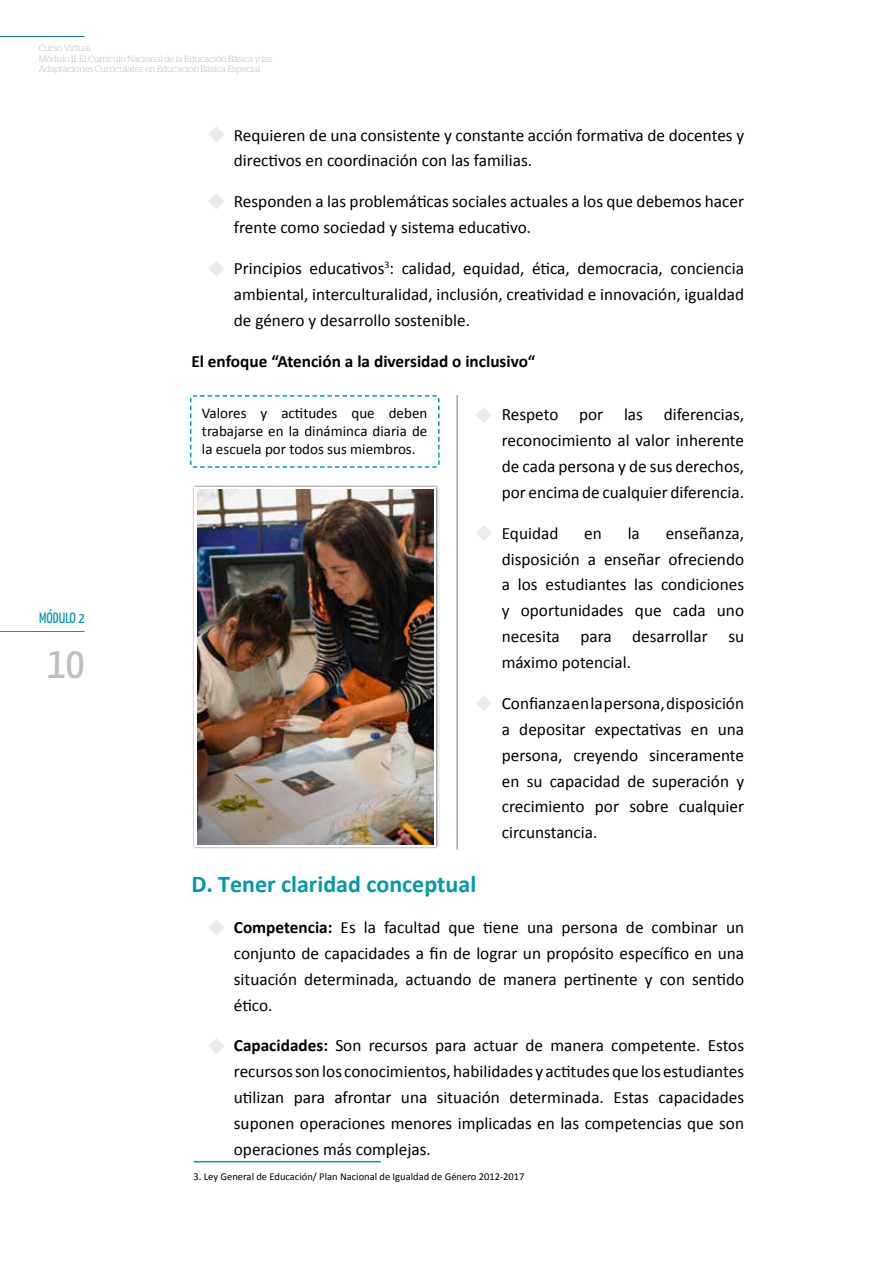
<style>
.page{position:relative;width:893px;height:1263px;background:#fff}
.page>*{position:absolute;margin:0;border:0;box-sizing:border-box;transform-origin:0 0}
.t1{font:45px "Yanone Kaffeesatz";color:#bcbec0}
.t2{font:700 24px "Calibri";color:#009aa8}
.t3{font:17.25px/25.8px "Calibri";color:#000;text-align:justify}
.t4{font:700 17.25px "Calibri";color:#000}
.t5{font:15px/18px "Calibri";color:#000;text-align:justify}
.t6{font:15px "Yanone Kaffeesatz";color:#009aa8}
.t7{font:10.5px "Calibri";color:#000}
.t8{font:300 9px/10.5px "Stag";color:#bcbec0}
.s1{font-weight:700}
</style>
<div class="page">
<hr style="left:0;top:631px;width:85px;height:1px;background:#009aa8">
<hr style="left:0;top:36px;width:85px;height:1px;background:#1c75bc">
<svg style="left:209px;top:127px;width:15px;height:15px"></svg>
<svg style="left:209px;top:194px;width:15px;height:15px"></svg>
<svg style="left:209px;top:261px;width:15px;height:15px"></svg>
<svg style="left:476px;top:407px;width:15px;height:16px"></svg>
<svg style="left:476px;top:525px;width:15px;height:15px"></svg>
<svg style="left:476px;top:696px;width:16px;height:15px"></svg>
<img style="left:193px;top:485px;width:247px;height:364px">
<div style="left:194px;top:487px;width:242px;height:359px;background:linear-gradient(to bottom,#fff,#fff)"></div>
<img style="left:197px;top:489px;width:237px;height:355px">
<svg style="left:189px;top:395px;width:251px;height:73px"></svg>
<hr style="left:457px;top:395px;width:1px;height:455px;background:#58595b">
<hr style="left:194px;top:1161px;width:187px;height:1px;background:#009aa8">
<svg style="left:209px;top:920px;width:15px;height:15px"></svg>
<svg style="left:209px;top:1038px;width:15px;height:16px"></svg>
<p class="t8" style="left:39px;top:43px;width:235px">Curso Virtual<br>Módulo II: El Currículo Nacional de la Educación Básica y las<br>Adaptaciones Curriculates en Educación Básica Especial</p>
<p class="t6" style="left:39px;top:608px;width:47px">MÓDULO 2</p>
<h1 class="t1" style="left:47px;top:635px;width:39px">10</h1>
<p class="t3" style="left:234px;top:121px;width:512px">Requieren de una consistente y constante acción formativa de docentes y directivos en coordinación con las familias.</p>
<p class="t3" style="left:234px;top:188px;width:512px">Responden a las problemáticas sociales actuales a los que debemos hacer frente como sociedad y sistema educativo.</p>
<p class="t3" style="left:234px;top:255px;width:512px">Principios educativos<sup>3</sup>: calidad, equidad, ética, democracia, conciencia ambiental, interculturalidad, inclusión, creatividad e innovación, igualdad de género y desarrollo sostenible.</p>
<p class="t4" style="left:191px;top:349px;width:346px">El enfoque “Atención a la diversidad o inclusivo“</p>
<p class="t3" style="left:502px;top:401px;width:244px">Respeto por las diferencias, reconocimiento al valor inherente de cada persona y de sus derechos, por encima de cualquier diferencia.</p>
<p class="t3" style="left:502px;top:519px;width:58px">Equidad</p>
<p class="t3" style="left:584px;top:519px;width:19px">en</p>
<p class="t3" style="left:628px;top:519px;width:14px">la</p>
<p class="t5" style="left:202px;top:404px;width:227px">Valores y actitudes que deben trabajarse en la dináminca diaria de la escuela por todos sus miembros.</p>
<p class="t3" style="left:502px;top:519px;width:244px;text-indent:164px">enseñanza, disposición a enseñar ofreciendo a los estudiantes las condiciones y oportunidades que cada uno necesita para desarrollar su máximo potencial.</p>
<p class="t3" style="left:502px;top:689px;width:244px">Confianza en la persona, disposición a depositar expectativas en una persona, creyendo sinceramente en su capacidad de superación y crecimiento por sobre cualquier circunstancia.</p>
<h2 class="t2" style="left:191px;top:867px;width:286px">D. Tener claridad conceptual</h2>
<p class="t3" style="left:234px;top:913px;width:512px"><span class="s1">Competencia:</span> Es la facultad que tiene una persona de combinar un conjunto de capacidades a fin de lograr un propósito específico en una situación determinada, actuando de manera pertinente y con sentido ético.</p>
<p class="t3" style="left:234px;top:1032px;width:512px"><span class="s1">Capacidades:</span> Son recursos para actuar de manera competente. Estos recursos son los conocimientos, habilidades y actitudes que los estudiantes utilizan para afrontar una situación determinada. Estas capacidades suponen operaciones menores implicadas en las competencias que son operaciones más complejas.</p>
<p class="t7" style="left:194px;top:1170px;width:333px">3. Ley General de Educación/ Plan Nacional de Igualdad de Género 2012-2017</p>
</div>
